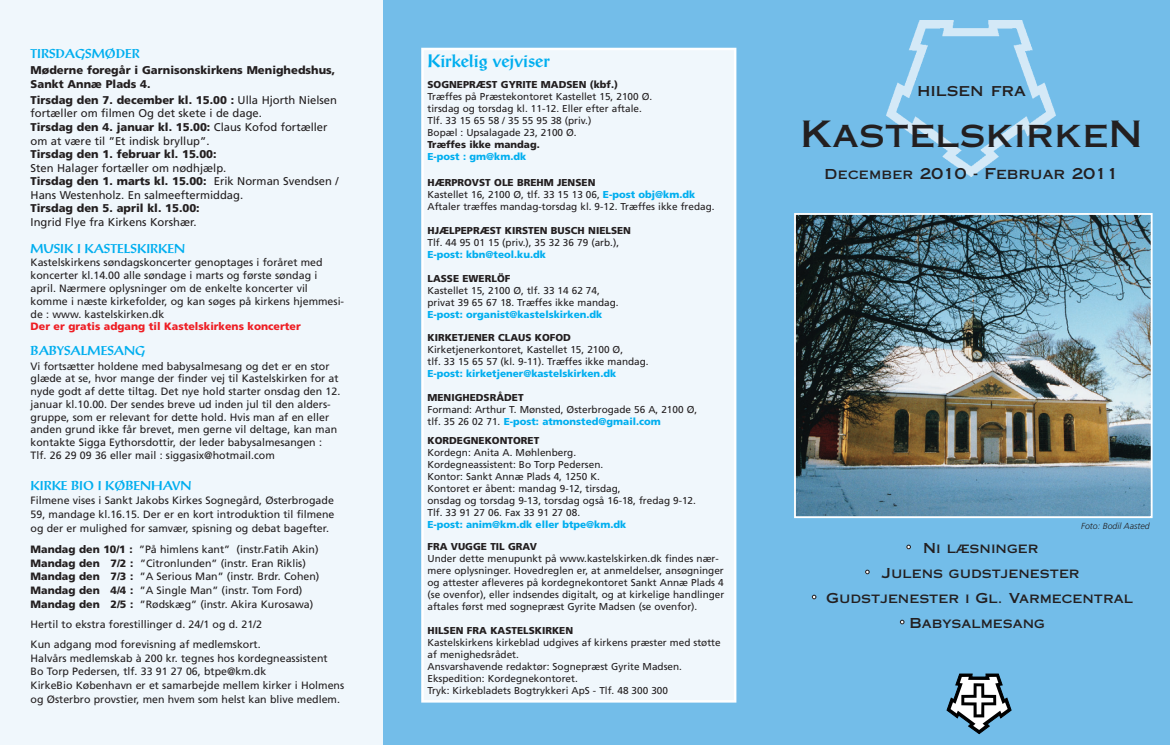
<style>
.page{position:relative;width:1170px;height:745px;background:#fff}
.page>*{position:absolute;margin:0;border:0;box-sizing:border-box;transform-origin:0 0}
.t1{font:36.25px "Copperplate Thirty One AB";color:#231f20}
.t2{font:700 17.5px "Post Antiqua";color:#00aeef}
.t3{font:16.25px "Copperplate Thirty One AB";color:#231f20}
.t4{font:15px "Copperplate Thirty One AB";color:#231f20}
.t5{font:13.75px "Copperplate Thirty One AB";color:#231f20}
.t6{font:700 12.5px "Post Antiqua";color:#00aeef}
.t7{font:11.25px/13.5px "Frutiger";color:#231f20}
.t8{font:900 11.25px/13.8px "Frutiger";color:#231f20}
.t9{font:10.62px/12.8px "Frutiger";color:#231f20}
.t10{font:900 10.62px "Frutiger";color:#ee1e24}
.t11{font:10px/12px "Frutiger";color:#231f20}
.t12{font:900 10px "Frutiger";color:#231f20}
.t13{font:900 10px "Frutiger";color:#00aeef}
.t14{font:italic 300 8.75px "Frutiger";color:#231f20}
.s1{font-weight:900}
.s2{font-weight:900;color:#00aeef}
.s3{font-size:13.75px}
.s4{font-size:10px;color:#fff}
</style>
<div class="page">
<div style="left:382px;top:0;width:787px;height:744px;background:#73bde9"></div>
<img style="left:886px;top:20px;width:169px;height:157px">
<img style="left:797px;top:216px;width:352px;height:298px">
<div style="left:794px;top:213px;width:358px;height:304px;border:2px solid #fff"></div>
<svg style="left:946px;top:673px;width:65px;height:61px"></svg>
<div style="left:422px;top:49px;width:313px;height:651px;background:#f0f7fc"></div>
<div style="left:421px;top:48px;width:315px;height:654px;border:2px solid #fff"></div>
<div style="left:0;top:0;width:382px;height:744px;background:#f0f7fc"></div>
<p class="t6" style="left:31px;top:49px;width:111px">TIRSDAGSMØDER</p>
<p class="t8" style="left:31px;top:64px;width:306px">Møderne foregår i Garnisonskirkens Menighedshus,<br>Sankt Annæ Plads 4.</p>
<p class="t7" style="left:31px;top:94px;width:308px"><span class="s1">Tirsdag den 7. december kl. 15.00 :</span> Ulla Hjorth Nielsen fortæller om filmen Og det skete i de dage.<br><span class="s1">Tirsdag den 4. januar kl. 15.00:</span> Claus Kofod fortæller om at være til ”Et indisk bryllup”.</p>
<p class="t8" style="left:31px;top:148px;width:187px">Tirsdag den 1. februar kl. 15.00:</p>
<p class="t7" style="left:31px;top:162px;width:309px">Sten Halager fortæller om nødhjælp.<br><span class="s1">Tirsdag den 1. marts kl. 15.00:</span> Erik Norman Svendsen /<br>Hans Westenholz. En salmeeftermiddag.</p>
<p class="t8" style="left:31px;top:202px;width:171px">Tirsdag den 5. april kl. 15.00:</p>
<p class="t7" style="left:31px;top:216px;width:167px">Ingrid Flye fra Kirkens Korshær.</p>
<p class="t6" style="left:31px;top:243px;width:156px">MUSIK I KASTELSKIRKEN</p>
<p class="t9" style="left:31px;top:257px;width:315px">Kastelskirkens søndagskoncerter genoptages i foråret med koncerter kl.14.00 alle søndage i marts og første søndag i april. Nærmere oplysninger om de enkelte koncerter vil komme i næste kirkefolder, og kan søges på kirkens hjemmesi&shy;de : www. kastelskirken.dk</p>
<p class="t10" style="left:31px;top:322px;width:271px">Der er gratis adgang til Kastelskirkens koncerter</p>
<p class="t6" style="left:31px;top:345px;width:116px">BABYSALMESANG</p>
<p class="t9" style="left:31px;top:360px;width:311px">Vi fortsætter holdene med babysalmesang og det er en stor glæde at se, hvor mange der finder vej til Kastelskirken for at nyde godt af dette tiltag. Det nye hold starter onsdag den 12. januar kl.10.00. Der sendes breve ud inden jul til den alders&shy;gruppe, som er relevant for dette hold. Hvis man af en eller anden grund ikke får brevet, men gerne vil deltage, kan man kontakte Sigga Eythorsdottir, der leder babysalmesangen :<br>Tlf. 26 29 09 36 eller mail : siggasix@hotmail.com</p>
<p class="t6" style="left:31px;top:480px;width:162px">KIRKE BIO I KØBENHAVN</p>
<p class="t9" style="left:31px;top:494px;width:305px;line-height:13.8px;text-align:justify">Filmene vises i Sankt Jakobs Kirkes Sognegård, Østerbrogade 59, mandage kl.16.15. Der er en kort introduktion til filmene og der er mulighed for samvær, spisning og debat bagefter.</p>
<p class="t9" style="left:31px;top:542px;width:290px;line-height:13.8px"><span class="s1">Mandag den 10/1 :</span> ”På himlens kant” (instr.Fatih Akin)<br><span class="s1">Mandag den 7/2 :</span> ”Citronlunden” (instr. Eran Riklis)<br><span class="s1">Mandag den 7/3 :</span> ”A Serious Man” (instr. Brdr. Cohen)<br><span class="s1">Mandag den 4/4 :</span> ”A Single Man” (instr. Tom Ford)<br><span class="s1">Mandag den 2/5 :</span> ”Rødskæg” (instr. Akira Kurosawa)</p>
<p class="t9" style="left:31px;top:614px;width:233px;line-height:20px">Hertil to ekstra forestillinger d. 24/1 og d. 21/2<br>Kun adgang mod forevisning af medlemskort.</p>
<p class="t9" style="left:31px;top:651px;width:315px;line-height:13.8px">Halvårs medlemskab à 200 kr. tegnes hos kordegneassistent<br>Bo Torp Pedersen, tlf. 33 91 27 06, btpe@km.dk<br>KirkeBio København er et samarbejde mellem kirker i Holmens og Østerbro provstier, men hvem som helst kan blive medlem.</p>
<h2 class="t2" style="left:427px;top:54px;width:124px">Kirkelig vejviser</h2>
<p class="t12" style="left:427px;top:80px;width:192px">SOGNEPRÆST GYRITE MADSEN (kbf.)</p>
<p class="t11" style="left:427px;top:91px;width:226px">Træffes på Præstekontoret Kastellet 15, 2100 Ø. tirsdag og torsdag kl. 11-12. Eller efter aftale.<br>Tlf. 33 15 65 58 / 35 55 95 38 (priv.)<br>Bopæl : Upsalagade 23, 2100 Ø.</p>
<p class="t12" style="left:427px;top:140px;width:114px">Træffes ikke mandag.</p>
<p class="t13" style="left:427px;top:152px;width:100px">E-post : gm@km.dk</p>
<p class="t11" style="left:427px;top:177px;width:289px"><span class="s1">HÆRPROVST OLE BREHM JENSEN<br></span>Kastellet 16, 2100 Ø, tlf. 33 15 13 06, <span class="s2">E-post obj@km.dk<br></span>Aftaler træffes mandag-torsdag kl. 9-12. Træffes ikke fredag.</p>
<p class="t12" style="left:427px;top:226px;width:205px">HJÆLPEPRÆST KIRSTEN BUSCH NIELSEN</p>
<p class="t11" style="left:427px;top:237px;width:193px">Tlf. 44 95 01 15 (priv.), 35 32 36 79 (arb.),</p>
<p class="t13" style="left:427px;top:250px;width:120px">E-post: kbn@teol.ku.dk</p>
<p class="t12" style="left:427px;top:274px;width:84px">LASSE EWERLÖF</p>
<p class="t11" style="left:427px;top:285px;width:193px">Kastellet 15, 2100 Ø, tlf. 33 14 62 74, privat 39 65 67 18. Træffes ikke mandag.</p>
<p class="t13" style="left:427px;top:310px;width:176px">E-post: organist@kastelskirken.dk</p>
<p class="t12" style="left:427px;top:333px;width:145px">KIRKETJENER CLAUS KOFOD</p>
<p class="t11" style="left:427px;top:344px;width:223px">Kirketjenerkontoret, Kastellet 15, 2100 Ø,<br>tlf. 33 15 65 57 (kl. 9-11). Træffes ikke mandag.</p>
<p class="t13" style="left:427px;top:369px;width:190px">E-post: kirketjener@kastelskirken.dk</p>
<p class="t12" style="left:427px;top:393px;width:98px">MENIGHEDSRÅDET</p>
<p class="t11" style="left:427px;top:403px;width:271px">Formand: Arthur T. Mønsted, Østerbrogade 56 A, 2100 Ø, tlf. 35 26 02 71. <span class="s2">E-post: atmonsted@gmail.com</span></p>
<p class="t12" style="left:427px;top:436px;width:113px">KORDEGNEKONTORET</p>
<p class="t11" style="left:427px;top:447px;width:270px">Kordegn: Anita A. Møhlenberg.<br>Kordegneassistent: Bo Torp Pedersen.<br>Kontor: Sankt Annæ Plads 4, 1250 K.<br>Kontoret er åbent: mandag 9-12, tirsdag,<br>onsdag og torsdag 9-13, torsdag også 16-18, fredag 9-12.<br>Tlf. 33 91 27 06. Fax 33 91 27 08.</p>
<p class="t13" style="left:427px;top:520px;width:200px">E-post: anim@km.dk eller btpe@km.dk</p>
<p class="t12" style="left:427px;top:542px;width:111px">FRA VUGGE TIL GRAV</p>
<p class="t11" style="left:427px;top:553px;width:298px">Under dette menupunkt på www.kastelskirken.dk findes nær&shy;mere oplysninger. Hovedreglen er, at anmeldelser, ansøgninger og attester afleveres på kordegnekontoret Sankt Annæ Plads 4 (se ovenfor), eller indsendes digitalt, og at kirkelige handlinger aftales først med sognepræst Gyrite Madsen (se ovenfor).</p>
<p class="t12" style="left:427px;top:626px;width:147px">HILSEN FRA KASTELSKIRKEN</p>
<p class="t11" style="left:427px;top:636px;width:295px">Kastelskirkens kirkeblad udgives af kirkens præster med støtte af menighedsrådet.<br>Ansvarshavende redaktør: Sognepræst Gyrite Madsen.<br>Ekspedition: Kordegnekontoret.<br>Tryk: Kirkebladets Bogtrykkeri ApS - Tlf. 48 300 300</p>
<h3 class="t3" style="left:916px;top:81px;width:110px">hilsen fra</h3>
<h1 class="t1" style="left:800px;top:113px;width:344px">KastelskirkeN</h1>
<h3 class="t4" style="left:824px;top:165px;width:295px"><span class="s3">December</span> 2010 - Februar 2011</h3>
<p class="t14" style="left:1081px;top:521px;width:70px">Foto: Bodil Aasted</p>
<p class="t5" style="left:906px;top:539px;width:134px"><span class="s4">•</span> Ni læsninger</p>
<p class="t5" style="left:864px;top:564px;width:216px"><span class="s4">•</span> Julens gudstjenester</p>
<p class="t5" style="left:811px;top:589px;width:323px"><span class="s4">•</span> Gudstjenester i Gl. Varmecentral</p>
<p class="t5" style="left:899px;top:614px;width:147px"><span class="s4">•</span> Babysalmesang</p>
</div>
